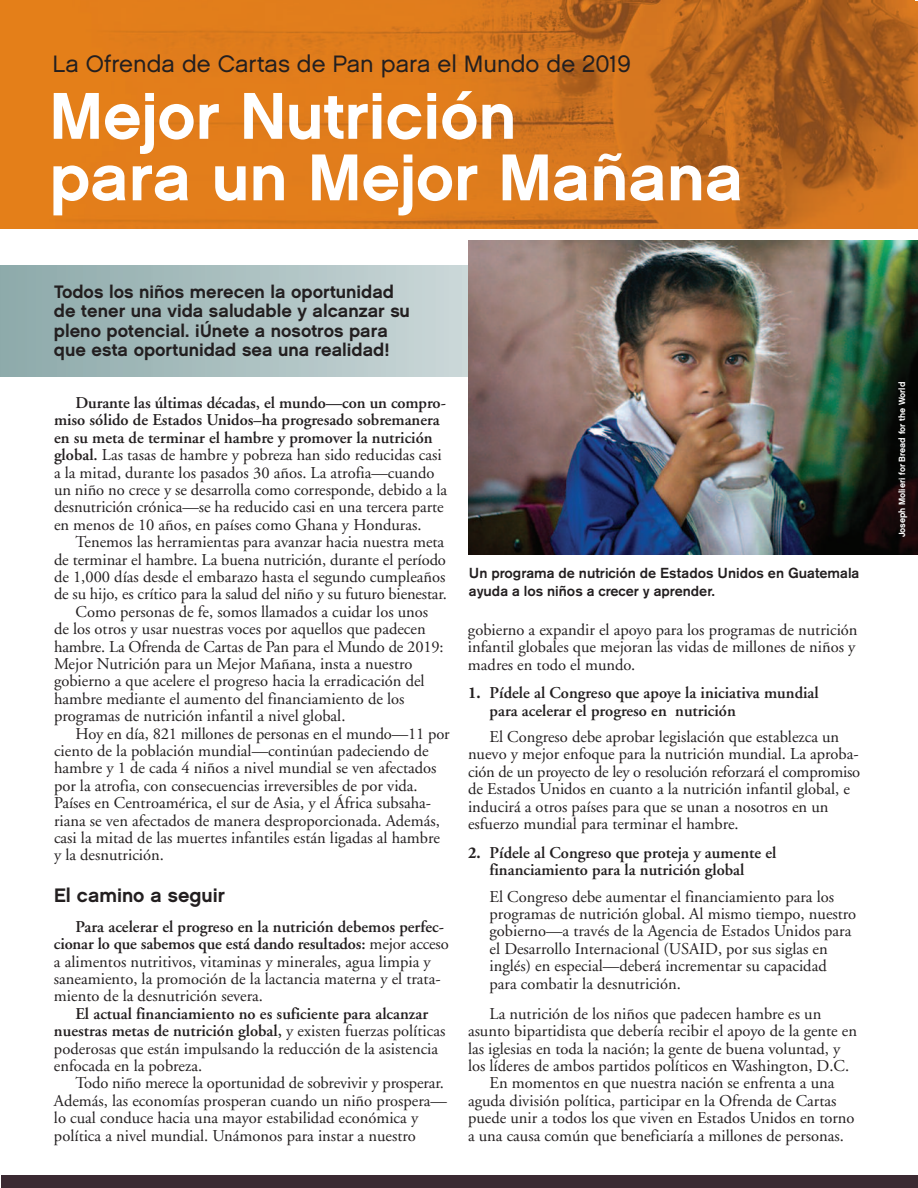
<style>
.page{position:relative;width:918px;height:1188px;background:#fff}
.page>*{position:absolute;margin:0;border:0;box-sizing:border-box;transform-origin:0 0}
.t1{font:66px/61.5px "Chalet New York Nineteen Sixty";color:#fff}
.t2{font:23.7px "Chalet London Nineteen Sixty";color:#231f20}
.t3{font:19.5px "Chalet New York Nineteen Sixty";color:#231f20}
.t4{font:18px/19.5px "Chalet New York Nineteen Sixty";color:#231f20}
.t5{font:16.5px/17.4px "Adobe Garamond";color:#231f20}
.t6{font:600 16.5px/17.4px "Adobe Garamond";color:#231f20}
.t7{font:500 14.4px/18px "Akzidenz Grotesk BE";color:#231f20}
.t8{font:9px "Chalet New York Nineteen Sixty";letter-spacing:-.005em;color:#fff}
.s1{font-weight:600}
.s2{font-weight:700}
</style>
<div class="page">
<img style="left:0;top:0;width:918px;height:229px">
<div style="left:0;top:266px;width:470px;height:111px;background:linear-gradient(to right,#8daaab,#c9d6d7)"></div>
<img style="left:469px;top:241px;width:449px;height:313px">
<div style="left:1px;top:1175px;width:917px;height:13px;background:#3b2a32"></div>
<h2 class="t2" style="left:52px;top:49px;width:580px">La Ofrenda de Cartas de Pan para el Mundo de 2019</h2>
<h1 class="t1" style="left:50px;top:84px;width:695px">Mejor Nutrición<br>para un Mejor Mañana</h1>
<p class="t4" style="left:54px;top:281px;width:358px">Todos los niños merecen la oportunidad de tener una vida saludable y alcanzar su pleno potencial. ¡Únete a nosotros para que esta oportunidad sea una realidad!</p>
<p class="t5" style="left:54px;top:396px;width:395px;text-indent:22px"><span class="s1">Durante las últimas décadas, el mundo—con un compro&shy;miso sólido de Estados Unidos–ha progresado sobremanera en su meta de terminar el hambre y promover la nutrición global.</span> Las tasas de hambre y pobreza han sido reducidas casi a la mitad, durante los pasados 30 años. La atrofia—cuando un niño no crece y se desarrolla como corresponde, debido a la desnutrición crónica—se ha reducido casi en una tercera parte en menos de 10 años, en países como Ghana y Honduras.</p>
<p class="t5" style="left:76px;top:535px;width:370px">Tenemos las herramientas para avanzar hacia nuestra meta</p>
<p class="t5" style="left:54px;top:552px;width:394px">de terminar el hambre. La buena nutrición, durante el período</p>
<p class="t5" style="left:54px;top:570px;width:393px">de 1,000 días desde el embarazo hasta el segundo cumpleaños</p>
<p class="t5" style="left:54px;top:587px;width:394px">de su hijo, es crítico para la salud del niño y su futuro bienestar.</p>
<p class="t5" style="left:76px;top:604px;width:354px">Como personas de fe, somos llamados a cuidar los unos</p>
<p class="t5" style="left:54px;top:622px;width:373px">de los otros y usar nuestras voces por aquellos que padecen</p>
<p class="t5" style="left:54px;top:639px;width:391px">hambre. La Ofrenda de Cartas de Pan para el Mundo de 2019:</p>
<p class="t5" style="left:54px;top:657px;width:360px">Mejor Nutrición para un Mejor Mañana, insta a nuestro</p>
<p class="t5" style="left:54px;top:674px;width:372px">gobierno a que acelere el progreso hacia la erradicación del</p>
<p class="t5" style="left:54px;top:691px;width:352px">hambre mediante el aumento del financiamiento de los</p>
<p class="t5" style="left:54px;top:709px;width:293px">programas de nutrición infantil a nivel global.</p>
<p class="t5" style="left:76px;top:726px;width:376px">Hoy en día, 821 millones de personas en el mundo—11 por</p>
<p class="t5" style="left:54px;top:744px;width:376px">ciento de la población mundial—continúan padeciendo de</p>
<p class="t5" style="left:54px;top:761px;width:384px">hambre y 1 de cada 4 niños a nivel mundial se ven afectados</p>
<p class="t5" style="left:54px;top:778px;width:365px">por la atrofia, con consecuencias irreversibles de por vida.</p>
<p class="t5" style="left:54px;top:796px;width:379px">Países en Centroamérica, el sur de Asia, y el África subsaha-</p>
<p class="t5" style="left:54px;top:813px;width:387px">riana se ven afectados de manera desproporcionada. Además,</p>
<p class="t5" style="left:54px;top:831px;width:387px">casi la mitad de las muertes infantiles están ligadas al hambre</p>
<p class="t5" style="left:54px;top:848px;width:112px">y la desnutrición.</p>
<p class="t3" style="left:54px;top:883px;width:172px">El camino a seguir</p>
<p class="t5" style="left:54px;top:919px;width:396px;text-indent:22px"><span class="s1">Para acelerar el progreso en la nutrición debemos perfec&shy;cionar lo que sabemos que está dando resultados:</span> mejor acceso a alimentos nutritivos, vitaminas y minerales, agua limpia y saneamiento, la promoción de la lactancia materna y el trata&shy;miento de la desnutrición severa.</p>
<p class="t5" style="left:54px;top:1006px;width:393px;text-indent:22px"><span class="s1">El actual financiamiento no es suficiente para alcanzar nuestras metas de nutrición global,</span> y existen fuerzas políticas poderosas que están impulsando la reducción de la asistencia enfocada en la pobreza.</p>
<p class="t5" style="left:54px;top:1076px;width:395px;text-indent:22px">Todo niño merece la oportunidad de sobrevivir y prosperar.<br>Además, las economías prosperan cuando un niño prospera— lo cual conduce hacia una mayor estabilidad económica y política a nivel mundial. Unámonos para instar a nuestro</p>
<p class="t7" style="left:469px;top:565px;width:392px">Un programa de nutrición de Estados Unidos en Guatemala ayuda a los niños a crecer y aprender.</p>
<p class="t5" style="left:468px;top:622px;width:391px">gobierno a expandir el apoyo para los programas de nutrición infantil globales que mejoran las vidas de millones de niños y madres en todo el mundo.</p>
<p class="t6" style="left:490px;top:686px;width:331px;text-indent:-22px"><span class="s2">1.</span> Pídele al Congreso que apoye la iniciativa mundial para acelerar el progreso en nutrición</p>
<p class="t5" style="left:468px;top:730px;width:394px;text-indent:22px">El Congreso debe aprobar legislación que establezca un nuevo y mejor enfoque para la nutrición mundial. La aproba&shy;ción de un proyecto de ley o resolución reforzará el compromiso de Estados Unidos en cuanto a la nutrición infantil global, e inducirá a otros países para que se unan a nosotros en un esfuerzo mundial para terminar el hambre.</p>
<p class="t6" style="left:490px;top:845px;width:288px;text-indent:-22px"><span class="s2">2.</span> Pídele al Congreso que proteja y aumente el financiamiento para la nutrición global</p>
<p class="t5" style="left:490px;top:889px;width:368px">El Congreso debe aumentar el financiamiento para los programas de nutrición global. Al mismo tiempo, nuestro gobierno—a través de la Agencia de Estados Unidos para el Desarrollo Internacional (USAID, por sus siglas en inglés) en especial—deberá incrementar su capacidad para combatir la desnutrición.</p>
<p class="t5" style="left:490px;top:1006px;width:333px">La nutrición de los niños que padecen hambre es un</p>
<p class="t5" style="left:468px;top:1024px;width:391px">asunto bipartidista que debería recibir el apoyo de la gente en</p>
<p class="t5" style="left:468px;top:1041px;width:374px">las iglesias en toda la nación; la gente de buena voluntad, y</p>
<p class="t5" style="left:468px;top:1059px;width:383px">los líderes de ambos partidos políticos en Washington, D.C.</p>
<p class="t5" style="left:490px;top:1076px;width:346px">En momentos en que nuestra nación se enfrenta a una</p>
<p class="t5" style="left:468px;top:1093px;width:370px">aguda división política, participar en la Ofrenda de Cartas</p>
<p class="t5" style="left:468px;top:1111px;width:388px">puede unir a todos los que viven en Estados Unidos en torno</p>
<p class="t5" style="left:468px;top:1128px;width:378px">a una causa común que beneficiaría a millones de personas.</p>
<p class="t8" style="left:896px;top:537px;width:157px;rotate:-90deg">Joseph Molieri for Bread for the World</p>
</div>
